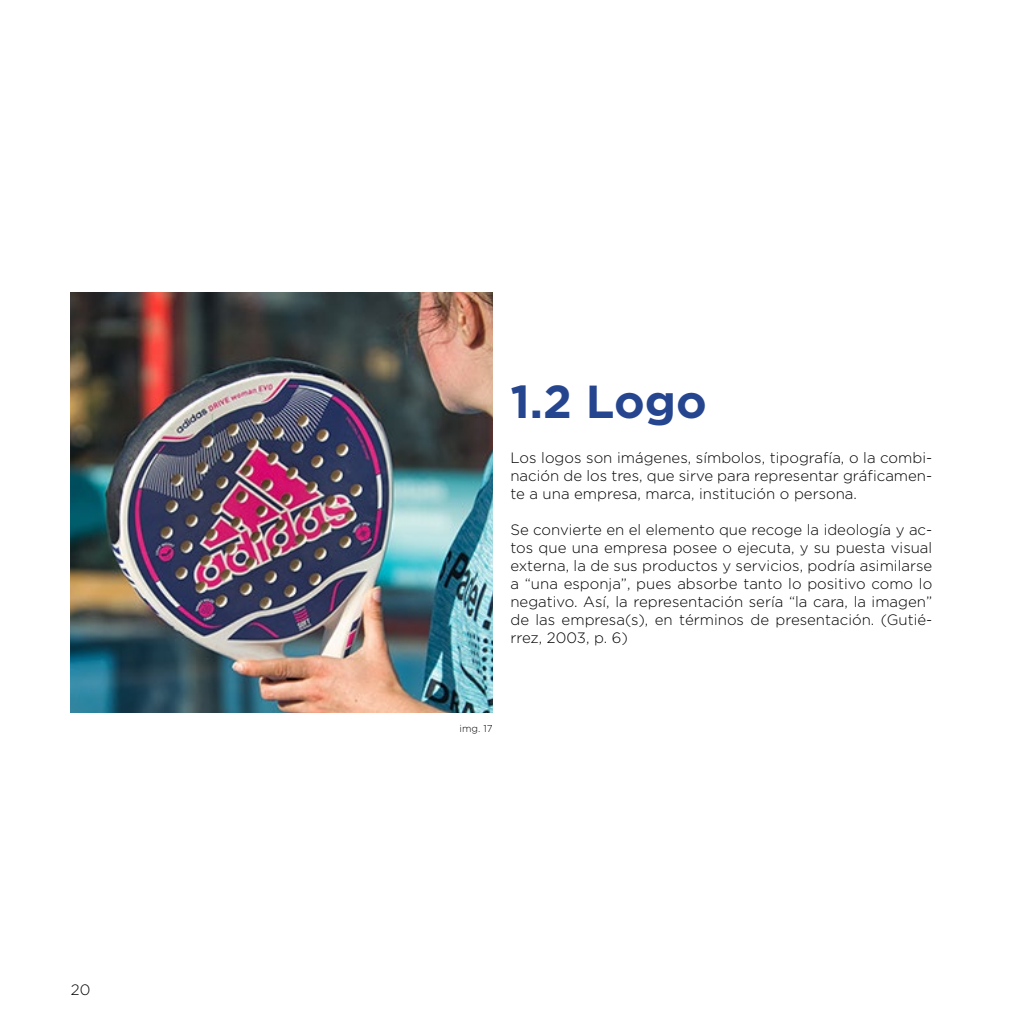
<style>
.page{position:relative;width:1028px;height:1028px;background:#fff}
.page>*{position:absolute;margin:0;border:0;box-sizing:border-box;transform-origin:0 0}
.t1{font:700 46.25px "Gotham";color:#26458f}
.t2{font:300 15px/18px "Gotham";color:#000;text-align:justify}
.t3{font:300 10px "Gotham";color:#000}
</style>
<div class="page">
<img style="left:71px;top:292px;width:422px;height:420px">
<p class="t2" style="left:71px;top:980px;width:21px">20</p>
<h1 class="t1" style="left:510px;top:375px;width:198px">1.2 Logo</h1>
<p class="t2" style="left:510px;top:449px;width:423px">Los logos son imágenes, símbolos, tipografía, o la combi&shy;nación de los tres, que sirve para representar gráficamen&shy;te a una empresa, marca, institución o persona.</p>
<p class="t2" style="left:510px;top:521px;width:423px">Se convierte en el elemento que recoge la ideología y ac&shy;tos que una empresa posee o ejecuta, y su puesta visual externa, la de sus productos y servicios, podría asimilarse a “una esponja”, pues absorbe tanto lo positivo como lo negativo. Así, la representación sería “la cara, la imagen” de las empresa(s), en términos de presentación. (Gutié&shy;rrez, 2003, p. 6)</p>
<p class="t3" style="left:459px;top:723px;width:35px">img. 17</p>
</div>
